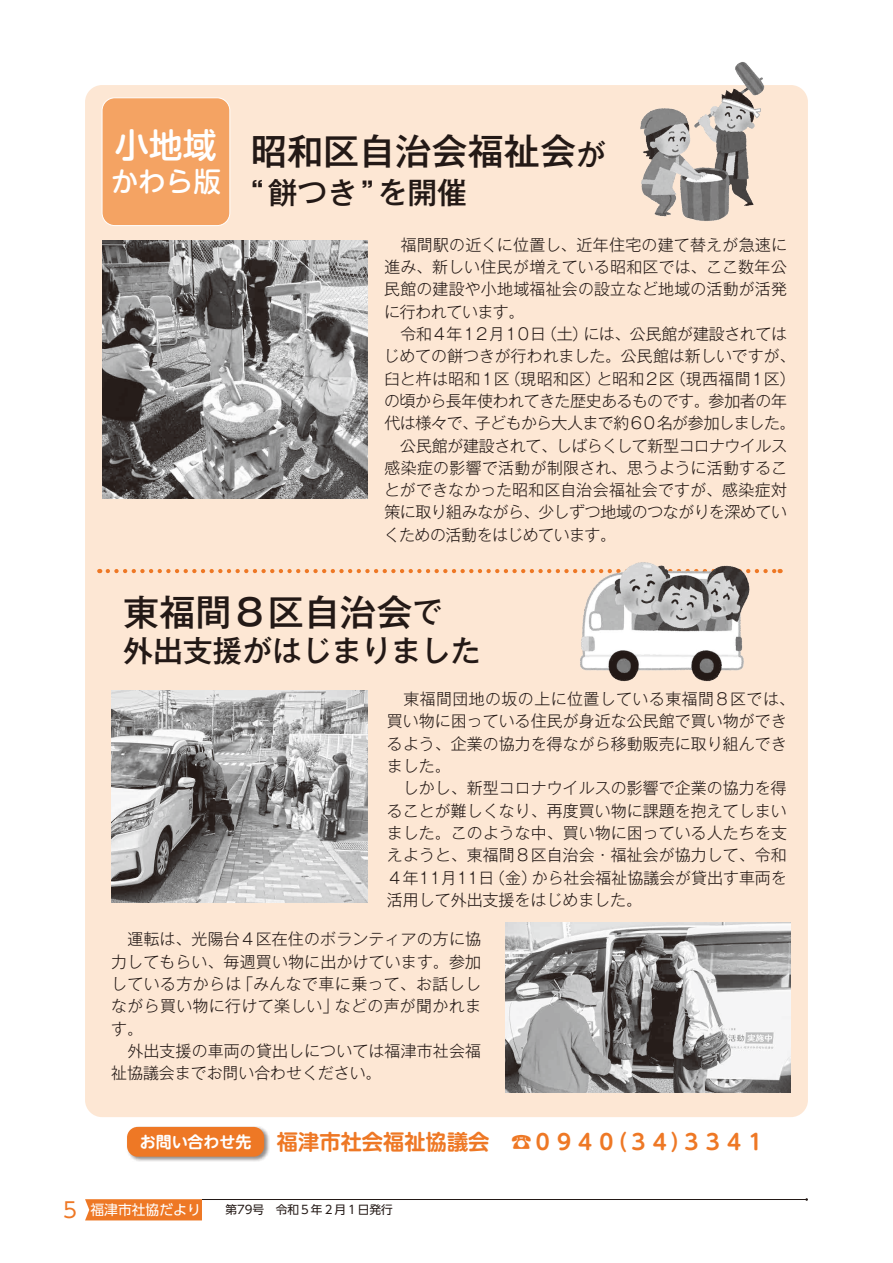
<style>
.page{position:relative;width:893px;height:1263px;background:#fff}
.page>*{position:absolute;margin:0;border:0;box-sizing:border-box;transform-origin:0 0}
.t1{font:500 36.15px "Gothic MB101 Pr 5";color:#231916}
.t2{font:500 34.05px "UD Shin M Go Pr 6";color:#fff}
.t3{font:500 29.7px "Gothic MB101 Pr 5";color:#231916}
.t4{font:500 27.6px "UD Shin M Go Pr 6";color:#fff}
.t5{font:700 21.3px "UD Shin M Go Pr 6 De";color:#ee7825}
.t6{font:21.3px "UD Shin Go Pr 6";color:#ee7825}
.t7{font:300 15.9px/22.4px "Gothic MB101 Pr 5";letter-spacing:.005em;color:#231916}
.t8{font:300 15.9px/22.4px "Gothic MB101 Pr 5";letter-spacing:-.015em;color:#231916}
.t9{font:300 15.9px "Gothic MB101 Pr 5";letter-spacing:-.025em;color:#231916}
.t10{font:300 15.9px "Gothic MB101 Pr 5";letter-spacing:.025em;color:#231916}
.t11{font:300 15.9px "Gothic MB101 Pr 5";letter-spacing:-.04em;color:#231916}
.t12{font:300 15.9px "Gothic MB101 Pr 5";letter-spacing:-.075em;color:#231916}
.t13{font:700 15.9px "UD Shin M Go Pr 6 De";color:#fff}
.t14{font:13.8px "UD Shin Go Pr 6";color:#fff}
.t15{font:11.7px "UD Shin Go Pr 6";color:#231916}
.s1{font-size:29.7px}
</style>
<div class="page">
<div style="left:85px;top:85px;width:723px;height:1032px;background:#fde7d4;border-radius:17px"></div>
<div style="left:102px;top:98px;width:128px;height:128px;background:#f4a363;border-radius:13px"></div>
<div style="left:102px;top:98px;width:128px;height:128px;border:1px solid #fff;border-radius:13px"></div>
<svg style="left:108px;top:569px;width:673px;height:4px"></svg>
<img style="left:575px;top:562px;width:179px;height:120px">
<img style="left:640px;top:62px;width:125px;height:159px">
<img style="left:505px;top:923px;width:286px;height:169px">
<img style="left:111px;top:691px;width:257px;height:212px">
<div style="left:126px;top:1126px;width:144px;height:36px;background:#231916;opacity:.5"></div>
<div style="left:127px;top:1127px;width:137px;height:30px;background:#ee7825;border-radius:11px"></div>
<img style="left:103px;top:241px;width:265px;height:258px">
<hr style="left:202px;top:1199px;width:605px;height:1px;background:#231916">
<svg style="left:85px;top:1199px;width:117px;height:21px;background:#ee7b2b"></svg>
<h2 class="t2" style="left:115px;top:117px;width:104px">小地域</h2>
<h3 class="t4" style="left:111px;top:158px;width:112px">かわら版</h3>
<h1 class="t1" style="left:251px;top:121px;width:357px">昭和区自治会福祉会<span class="s1">が</span></h1>
<h3 class="t3" style="left:251px;top:168px;width:218px">“餅つき”を開催</h3>
<p class="t7" style="left:384px;top:232px;width:404px">　福間駅の近くに位置し、近年住宅の建て替えが急速に</p>
<p class="t7" style="left:384px;top:254px;width:404px">進み、新しい住民が増えている昭和区では、ここ数年公</p>
<p class="t7" style="left:384px;top:277px;width:404px">民館の建設や小地域福祉会の設立など地域の活動が活発</p>
<p class="t9" style="left:384px;top:298px;width:142px">に行われています。</p>
<p class="t8" style="left:583px;top:321px;width:205px">には、公民館が建設されては</p>
<p class="t7" style="left:541px;top:321px;width:49px">（土）</p>
<p class="t12" style="left:384px;top:321px;width:163px">　令和４年１２月１０日</p>
<p class="t7" style="left:384px;top:344px;width:413px">じめての餅つきが行われました。公民館は新しいですが、</p>
<p class="t7" style="left:670px;top:366px;width:127px">（現西福間１区(</p>
<p class="t7" style="left:505px;top:366px;width:97px">（現昭和区）</p>
<p class="t7" style="left:384px;top:366px;width:127px">臼と杵は昭和１区</p>
<p class="t9" style="left:384px;top:388px;width:404px">の頃から長年使われてきた歴史あるものです。参加者の年</p>
<p class="t11" style="left:475px;top:410px;width:322px">子どもから大人まで約６０名が参加しました。</p>
<p class="t7" style="left:596px;top:366px;width:80px">と昭和２区</p>
<p class="t8" style="left:384px;top:411px;width:405px">代は様々で、<br>　公民館が建設されて、しばらくして新型コロナウイルス感染症の影響で活動が制限され、思うように活動することができなかった昭和区自治会福祉会ですが、感染症対策に取り組みながら、少しずつ地域のつながりを深めていくための活動をはじめています。</p>
<h1 class="t1" style="left:123px;top:582px;width:320px">東福間８区自治会<span class="s1">で</span></h1>
<h3 class="t3" style="left:123px;top:626px;width:359px">外出支援がはじまりました</h3>
<p class="t10" style="left:387px;top:686px;width:409px">　東福間団地の坂の上に位置している東福間８区では、</p>
<p class="t7" style="left:387px;top:709px;width:401px">買い物に困っている住民が身近な公民館で買い物ができ</p>
<p class="t7" style="left:387px;top:731px;width:401px">るよう、企業の協力を得ながら移動販売に取り組んでき</p>
<p class="t7" style="left:387px;top:753px;width:65px">ました。</p>
<p class="t7" style="left:387px;top:776px;width:401px">　しかし、新型コロナウイルスの影響で企業の協力を得</p>
<p class="t7" style="left:387px;top:798px;width:401px">ることが難しくなり、再度買い物に課題を抱えてしまい</p>
<p class="t7" style="left:387px;top:820px;width:401px">ました。このような中、買い物に困っている人たちを支</p>
<p class="t7" style="left:387px;top:843px;width:401px">えようと、東福間８区自治会・福祉会が協力して、令和</p>
<p class="t7" style="left:532px;top:865px;width:257px">から社会福祉協議会が貸出す車両を</p>
<p class="t7" style="left:489px;top:865px;width:49px">（金）</p>
<p class="t7" style="left:387px;top:865px;width:257px">４年11月11日<br>活用して外出支援をはじめました。</p>
<p class="t7" style="left:111px;top:927px;width:371px;text-align:right">　運転は、光陽台４区在住のボランティアの方に協力してもらい、毎週買い物に出かけています。参加「みんなで車に乗って、お話しし</p>
<p class="t10" style="left:111px;top:971px;width:132px">している方からは</p>
<p class="t7" style="left:335px;top:993px;width:148px">などの声が聞かれま</p>
<p class="t7" style="left:111px;top:993px;width:371px">ながら買い物に行けて楽しい」<br>す。<br>　外出支援の車両の貸出しについては福津市社会福祉協議会までお問い合わせください。</p>
<p class="t13" style="left:140px;top:1128px;width:113px">お問い合わせ先</p>
<h3 class="t5" style="left:277px;top:1123px;width:214px">福津市社会福祉協議会</h3>
<h3 class="t6" style="left:60px;top:1192px;width:23px">5</h3>
<p class="t14" style="left:90px;top:1199px;width:112px">福津市社協だより</p>
<p class="t15" style="left:225px;top:1200px;width:169px">第79号　令和５年２月１日発行</p>
<h3 class="t5" style="left:511px;top:1123px;width:108px">☎０９４０</h3>
<h3 class="t5" style="left:606px;top:1123px;width:87px">)３４(</h3>
<h3 class="t5" style="left:681px;top:1123px;width:87px">３３４１</h3>
</div>
